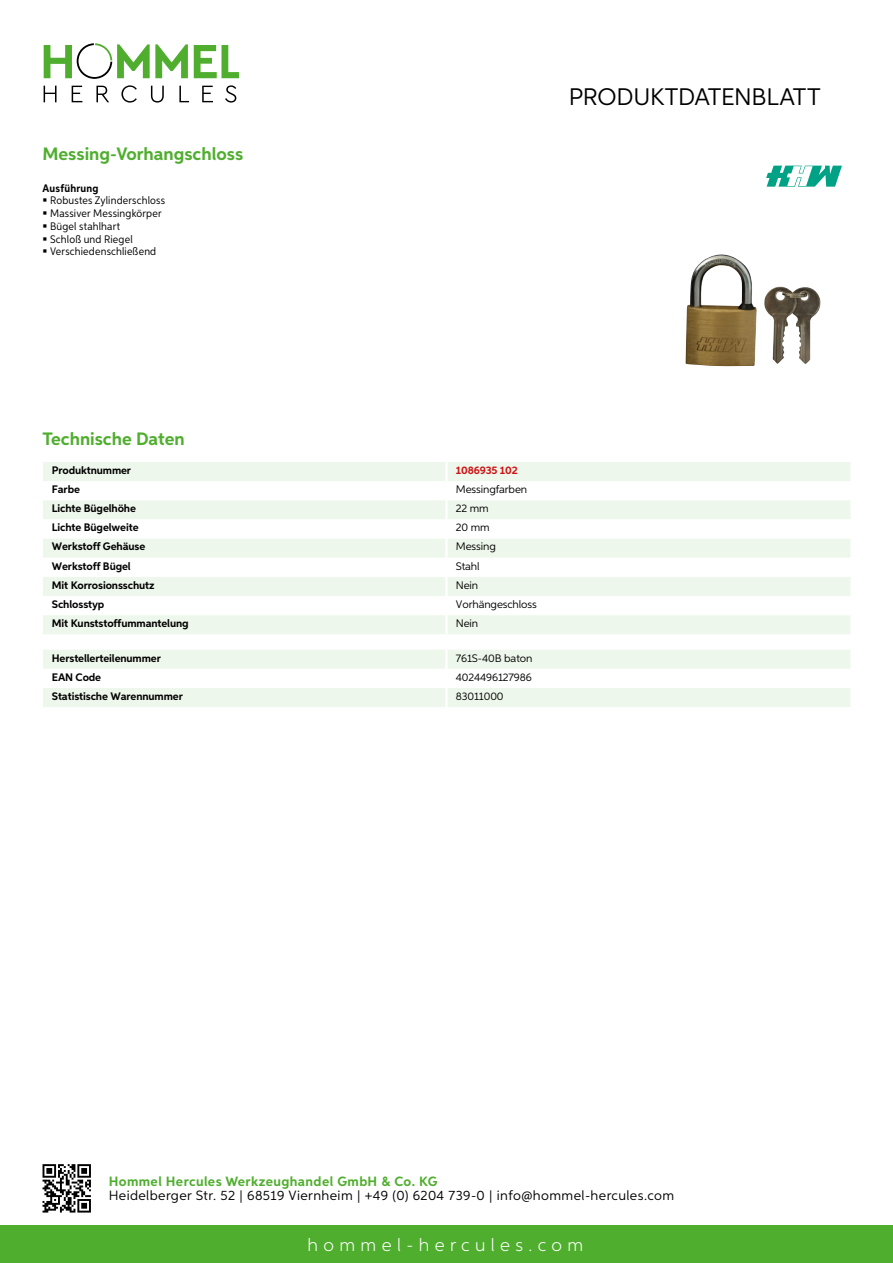
<style>
.page{position:relative;width:893px;height:1263px;background:#fff}
.page>*{position:absolute;margin:0;border:0;box-sizing:border-box;transform-origin:0 0}
.t1{font:24px "Aspira";letter-spacing:-.01em;color:#000}
.t2{font:700 18px "Aspira";color:#50ae2f}
.t3{font:300 18px "Aspira";letter-spacing:.3em;color:#fff}
.t4{font:13.5px "Aspira";letter-spacing:.03em;color:#000}
.t5{font:700 13.5px "Aspira";letter-spacing:.03em;color:#50ae2f}
.t6{font:700 10.95px "Aspira";letter-spacing:-.01em;color:#000}
.t7{font:10.95px/12.8px "Aspira Nar";letter-spacing:.015em;color:#000}
.t8{font:10.95px "Aspira";letter-spacing:-.01em;color:#000}
.t9{font:700 10.95px "Aspira";letter-spacing:-.01em;color:#cd1013}
.t10{font:700 10.95px "Aspira Nar";letter-spacing:.02em;color:#000}
</style>
<div class="page">
<div style="left:0;top:1226px;width:893px;height:37px;background:#50ae2f"></div>
<svg style="left:43px;top:1164px;width:48px;height:48px"></svg>
<svg style="left:194px;top:45px;width:45px;height:33px"></svg>
<svg style="left:44px;top:43px;width:144px;height:36px"></svg>
<svg style="left:44px;top:86px;width:13px;height:16px"></svg>
<svg style="left:72px;top:86px;width:10px;height:16px"></svg>
<svg style="left:96px;top:86px;width:13px;height:16px"></svg>
<svg style="left:121px;top:85px;width:16px;height:18px"></svg>
<svg style="left:151px;top:86px;width:13px;height:17px"></svg>
<svg style="left:179px;top:86px;width:10px;height:16px"></svg>
<svg style="left:202px;top:86px;width:11px;height:16px"></svg>
<svg style="left:225px;top:85px;width:11px;height:18px"></svg>
<div style="left:43px;top:462px;width:807px;height:172px;background:#eef7eb"></div>
<svg style="left:43px;top:481px;width:807px;height:134px"></svg>
<hr style="left:445px;top:462px;width:3px;height:19px;background:#fff">
<hr style="left:445px;top:481px;width:3px;height:19px;background:#fff">
<hr style="left:445px;top:500px;width:3px;height:19px;background:#fff">
<hr style="left:445px;top:519px;width:3px;height:20px;background:#fff">
<hr style="left:445px;top:539px;width:3px;height:19px;background:#fff">
<hr style="left:445px;top:558px;width:3px;height:19px;background:#fff">
<hr style="left:445px;top:577px;width:3px;height:19px;background:#fff">
<hr style="left:445px;top:596px;width:3px;height:19px;background:#fff">
<hr style="left:445px;top:615px;width:3px;height:19px;background:#fff">
<svg style="left:43px;top:650px;width:807px;height:57px"></svg>
<hr style="left:445px;top:688px;width:3px;height:19px;background:#fff">
<img style="left:685px;top:254px;width:136px;height:113px">
<svg style="left:766px;top:166px;width:76px;height:21px"></svg>
<h2 class="t2" style="left:43px;top:142px;width:202px">Messing-Vorhangschloss</h2>
<p class="t10" style="left:43px;top:181px;width:58px">Ausführung</p>
<p class="t7" style="left:50px;top:194px;width:116px">Robustes Zylinderschloss<br>Massiver Messingkörper<br>Bügel stahlhart<br>Schloß und Riegel<br>Verschiedenschließend</p>
<h1 class="t1" style="left:569px;top:82px;width:253px">Produktdatenblatt</h1>
<h2 class="t2" style="left:43px;top:428px;width:144px">Technische Daten</h2>
<p class="t6" style="left:52px;top:463px;width:81px">Produktnummer</p>
<p class="t9" style="left:456px;top:463px;width:63px">1086935 102</p>
<p class="t6" style="left:52px;top:483px;width:30px">Farbe</p>
<p class="t8" style="left:456px;top:483px;width:73px">Messingfarben</p>
<p class="t6" style="left:52px;top:502px;width:86px">Lichte Bügelhöhe</p>
<p class="t8" style="left:456px;top:502px;width:34px">22 mm</p>
<p class="t6" style="left:52px;top:521px;width:88px">Lichte Bügelweite</p>
<p class="t8" style="left:456px;top:521px;width:35px">20 mm</p>
<p class="t6" style="left:52px;top:540px;width:95px">Werkstoff Gehäuse</p>
<p class="t8" style="left:456px;top:540px;width:42px">Messing</p>
<p class="t6" style="left:52px;top:559px;width:80px">Werkstoff Bügel</p>
<p class="t8" style="left:456px;top:559px;width:25px">Stahl</p>
<p class="t6" style="left:52px;top:578px;width:104px">Mit Korrosionsschutz</p>
<p class="t8" style="left:456px;top:578px;width:24px">Nein</p>
<p class="t6" style="left:52px;top:597px;width:54px">Schlosstyp</p>
<p class="t8" style="left:456px;top:597px;width:83px">Vorhängeschloss</p>
<p class="t6" style="left:52px;top:616px;width:138px">Mit Kunststoffummantelung</p>
<p class="t8" style="left:456px;top:617px;width:24px">Nein</p>
<p class="t6" style="left:52px;top:651px;width:111px">Herstellerteilenummer</p>
<p class="t8" style="left:456px;top:651px;width:78px">761S-40B baton</p>
<p class="t6" style="left:52px;top:670px;width:51px">EAN Code</p>
<p class="t8" style="left:456px;top:670px;width:77px">4024496127986</p>
<p class="t6" style="left:52px;top:689px;width:132px">Statistische Warennummer</p>
<p class="t8" style="left:456px;top:689px;width:49px">83011000</p>
<p class="t5" style="left:109px;top:1172px;width:330px">Hommel Hercules Werkzeughandel GmbH &amp; Co. KG</p>
<p class="t4" style="left:109px;top:1187px;width:567px">Heidelberger Str. 52 | 68519 Viernheim | +49 (0) 6204 739-0 | info@hommel-hercules.com</p>
<h2 class="t3" style="left:307px;top:1234px;width:277px">hommel-hercules.com</h2>
</div>
